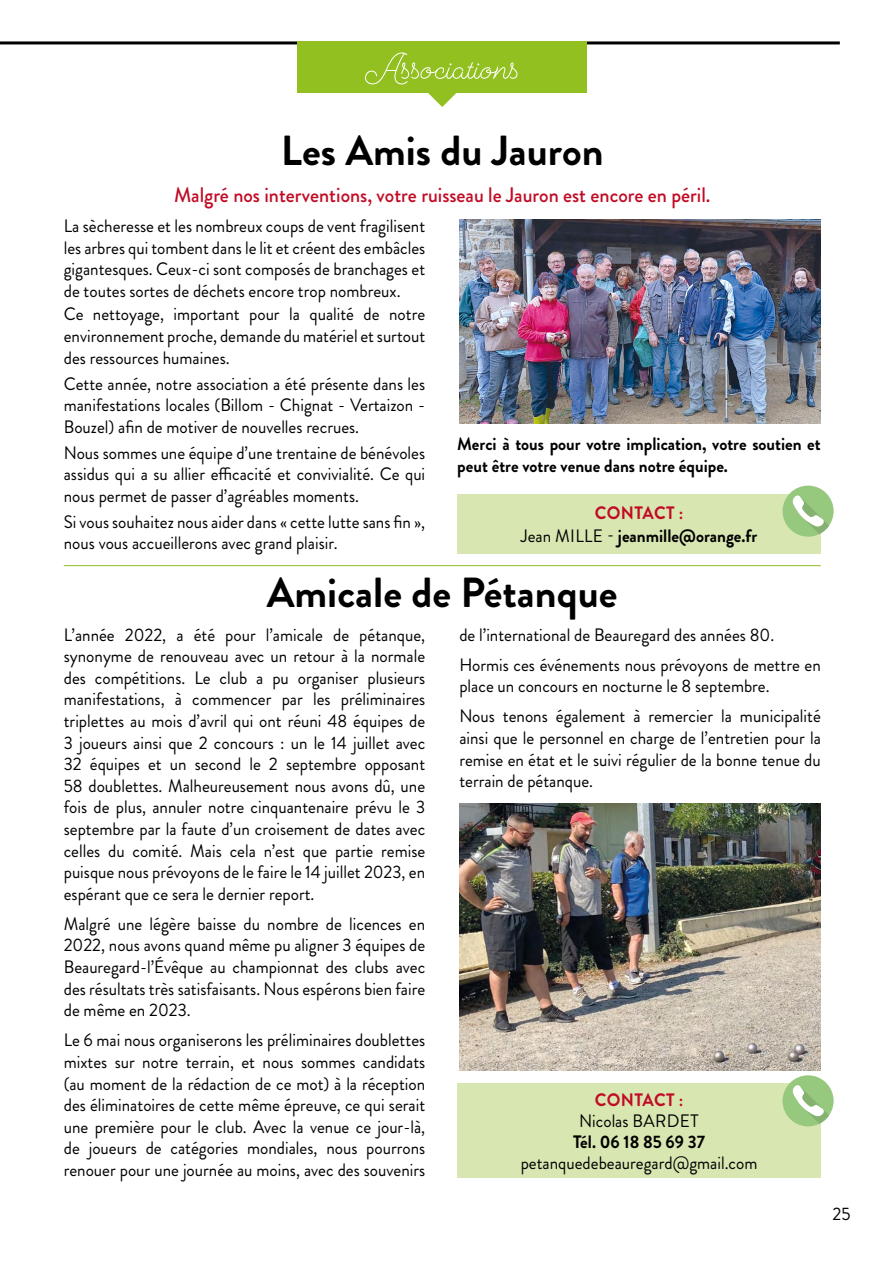
<style>
.page{position:relative;width:893px;height:1263px;background:#fff}
.page>*{position:absolute;margin:0;border:0;box-sizing:border-box;transform-origin:0 0}
.t1{font:51px "Cosmopolitan Script";color:#fff}
.t2{font:700 42px "Brandon Grotesque";color:#000}
.t3{font:500 21px "Brandon Grotesque";color:#c10b25;scale:.95 1}
.t4{font:18px/21.6px "Brandon Grotesque";color:#000;text-align:justify;scale:.95 1}
.t5{font:700 18px/23.1px "Brandon Grotesque";color:#000;text-align:center;scale:.95 1}
.t6{font:700 18px "Brandon Grotesque";letter-spacing:.02em;color:#c10b25;scale:.95 1}
.s1{color:#c10b25}
.s2{font-weight:400}
</style>
<div class="page">
<hr style="left:0;top:41px;width:840px;height:3px;background:#000">
<img style="left:459px;top:219px;width:362px;height:204px">
<div style="left:457px;top:494px;width:364px;height:60px;background:#d8e6b1"></div>
<div style="left:783px;top:486px;width:51px;height:51px;background:#96c87e;border-radius:50%"></div>
<svg style="left:792px;top:495px;width:37px;height:39px"></svg>
<div style="left:457px;top:1084px;width:364px;height:94px;background:#d8e6b1"></div>
<div style="left:783px;top:1075px;width:51px;height:51px;background:#96c87e;border-radius:50%"></div>
<svg style="left:792px;top:1085px;width:37px;height:39px"></svg>
<img style="left:459px;top:804px;width:362px;height:267px">
<div style="left:298px;top:41px;width:289px;height:51px;background:#92c020"></div>
<svg style="left:427px;top:92px;width:30px;height:15px"></svg>
<hr style="left:64px;top:565px;width:757px;height:1px;background:#92c020">
<h1 class="t1" style="left:365px;top:43px;width:156px">Associations</h1>
<h2 class="t2" style="left:281px;top:122px;width:324px">Les Amis du Jauron</h2>
<p class="t3" style="left:174px;top:180px;width:566px">Malgré nos interventions, votre ruisseau le Jauron est encore en péril.</p>
<p class="t4" style="left:64px;top:215px;width:382px">La sècheresse et les nombreux coups de vent fragilisent les arbres qui tombent dans le lit et créent des embâcles gigantesques. Ceux-ci sont composés de branchages et de toutes sortes de déchets encore trop nombreux.</p>
<p class="t4" style="left:64px;top:304px;width:382px">Ce nettoyage, important pour la qualité de notre environnement proche, demande du matériel et surtout des ressources humaines.</p>
<p class="t4" style="left:64px;top:373px;width:382px">Cette année, notre association a été présente dans les manifestations locales (Billom - Chignat - Vertaizon - Bouzel) afin de motiver de nouvelles recrues.</p>
<p class="t4" style="left:64px;top:442px;width:382px">Nous sommes une équipe d’une trentaine de bénévoles assidus qui a su allier efficacité et convivialité. Ce qui nous permet de passer d’agréables moments.</p>
<p class="t4" style="left:64px;top:511px;width:382px">Si vous souhaitez nous aider dans « cette lutte sans fin », nous vous accueillerons avec grand plaisir.</p>
<p class="t5" style="left:457px;top:433px;width:384px;line-height:21.6px;text-align:left">Merci à tous pour votre implication, votre soutien et peut être votre venue dans notre équipe.</p>
<p class="t5" style="left:521px;top:501px;width:250px"><span class="s1">CONTACT :<br></span><span class="s2">Jean MILLE -</span> jeanmille@orange.fr</p>
<h2 class="t2" style="left:267px;top:563px;width:352px">Amicale de Pétanque</h2>
<p class="t4" style="left:64px;top:624px;width:382px">L’année 2022, a été pour l’amicale de pétanque, synonyme de renouveau avec un retour à la normale des compétitions. Le club a pu organiser plusieurs manifestations, à commencer par les préliminaires triplettes au mois d’avril qui ont réuni 48 équipes de 3 joueurs ainsi que 2 concours : un le 14 juillet avec 32 équipes et un second le 2 septembre opposant 58 doublettes. Malheureusement nous avons dû, une fois de plus, annuler notre cinquantenaire prévu le 3 septembre par la faute d’un croisement de dates avec celles du comité. Mais cela n’est que partie remise puisque nous prévoyons de le faire le 14 juillet 2023, en espérant que ce sera le dernier report.</p>
<p class="t4" style="left:64px;top:913px;width:382px">Malgré une légère baisse du nombre de licences en 2022, nous avons quand même pu aligner 3 équipes de Beauregard-l’Évêque au championnat des clubs avec des résultats très satisfaisants. Nous espérons bien faire de même en 2023.</p>
<p class="t4" style="left:64px;top:1030px;width:382px">Le 6 mai nous organiserons les préliminaires doublettes mixtes sur notre terrain, et nous sommes candidats (au moment de la rédaction de ce mot) à la réception des éliminatoires de cette même épreuve, ce qui serait une première pour le club. Avec la venue ce jour-là, de joueurs de catégories mondiales, nous pourrons renouer pour une journée au moins, avec des souvenirs</p>
<p class="t4" style="left:459px;top:619px;width:382px;line-height:30.2px">de l’international de Beauregard des années 80.<br>Hormis ces événements nous prévoyons de mettre en</p>
<p class="t4" style="left:459px;top:671px;width:382px;line-height:30.2px">place un concours en nocturne le 8 septembre.<br>Nous tenons également à remercier la municipalité</p>
<p class="t4" style="left:459px;top:727px;width:382px">ainsi que le personnel en charge de l’entretien pour la remise en état et le suivi régulier de la bonne tenue du terrain de pétanque.</p>
<p class="t6" style="left:595px;top:1087px;width:95px">CONTACT :</p>
<p class="t4" style="left:579px;top:1110px;width:127px">Nicolas BARDET</p>
<p class="t5" style="left:573px;top:1130px;width:140px">Tél. 06 18 85 69 37</p>
<p class="t4" style="left:521px;top:1152px;width:251px">petanquedebeauregard@gmail.com</p>
<p class="t4" style="left:832px;top:1204px;width:20px">25</p>
</div>
